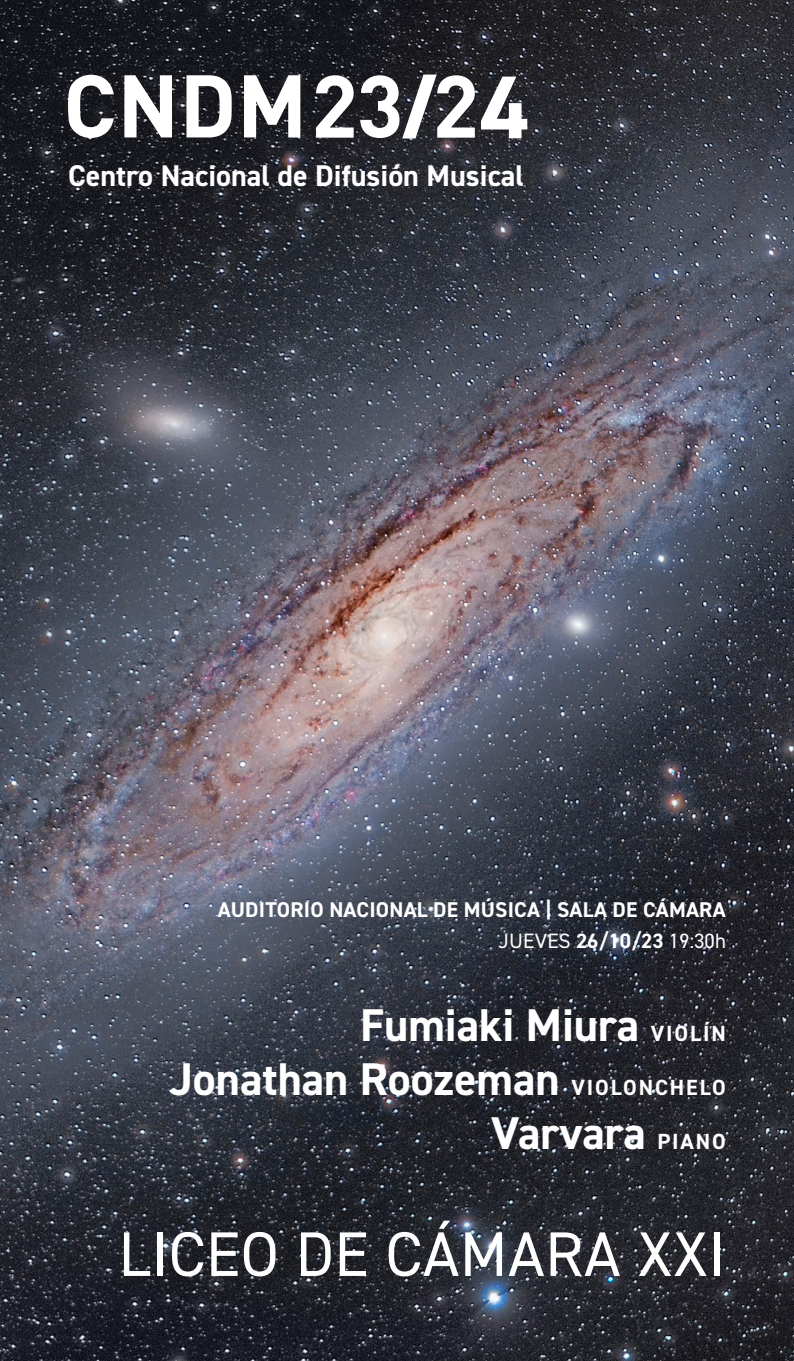
<style>
.page{position:relative;width:794px;height:1361px;background:#fff}
.page>*{position:absolute;margin:0;border:0;box-sizing:border-box;transform-origin:0 0}
.t1{font:63px "DIN2014";letter-spacing:.01em;color:#fff}
.t2{font:700 46px/53.6px "DIN2014";color:#fff;text-align:right}
.t3{font:700 30px "DIN2014";color:#fff}
.t4{font:700 21.4px "DIN2014";letter-spacing:.01em;color:#fff}
.t5{font:20.8px "DIN2014";letter-spacing:.01em;color:#fff}
.s1{font-weight:700}
.s2{font-size:22px}
</style>
<div class="page">
<img style="left:0;top:0;width:794px;height:1361px">
<svg style="left:68px;top:75px;width:46px;height:63px"></svg>
<svg style="left:124px;top:75px;width:48px;height:62px"></svg>
<svg style="left:186px;top:75px;width:46px;height:62px"></svg>
<svg style="left:244px;top:75px;width:56px;height:62px"></svg>
<svg style="left:316px;top:75px;width:38px;height:63px"></svg>
<svg style="left:360px;top:75px;width:115px;height:63px"></svg>
<svg style="left:481px;top:77px;width:46px;height:61px"></svg>
<p class="t3" style="left:68px;top:156px;width:457px">Centro Nacional de Difusión Musical</p>
<p class="t4" style="left:218px;top:895px;width:509px">AUDITORIO NACIONAL DE MÚSICA | SALA DE CÁMARA</p>
<p class="t5" style="left:498px;top:927px;width:229px">JUEVES <span class="s1">26/10/23</span> 19:30h</p>
<p class="t2" style="left:169px;top:998px;width:558px">Fumiaki Miura <span class="s2">VIOLÍN<br></span>Jonathan Roozeman <span class="s2">VIOLONCHELO<br></span>Varvara <span class="s2">PIANO</span></p>
<h1 class="t1" style="left:119px;top:1215px;width:609px">LICEO DE CÁMARA XXI</h1>
</div>
